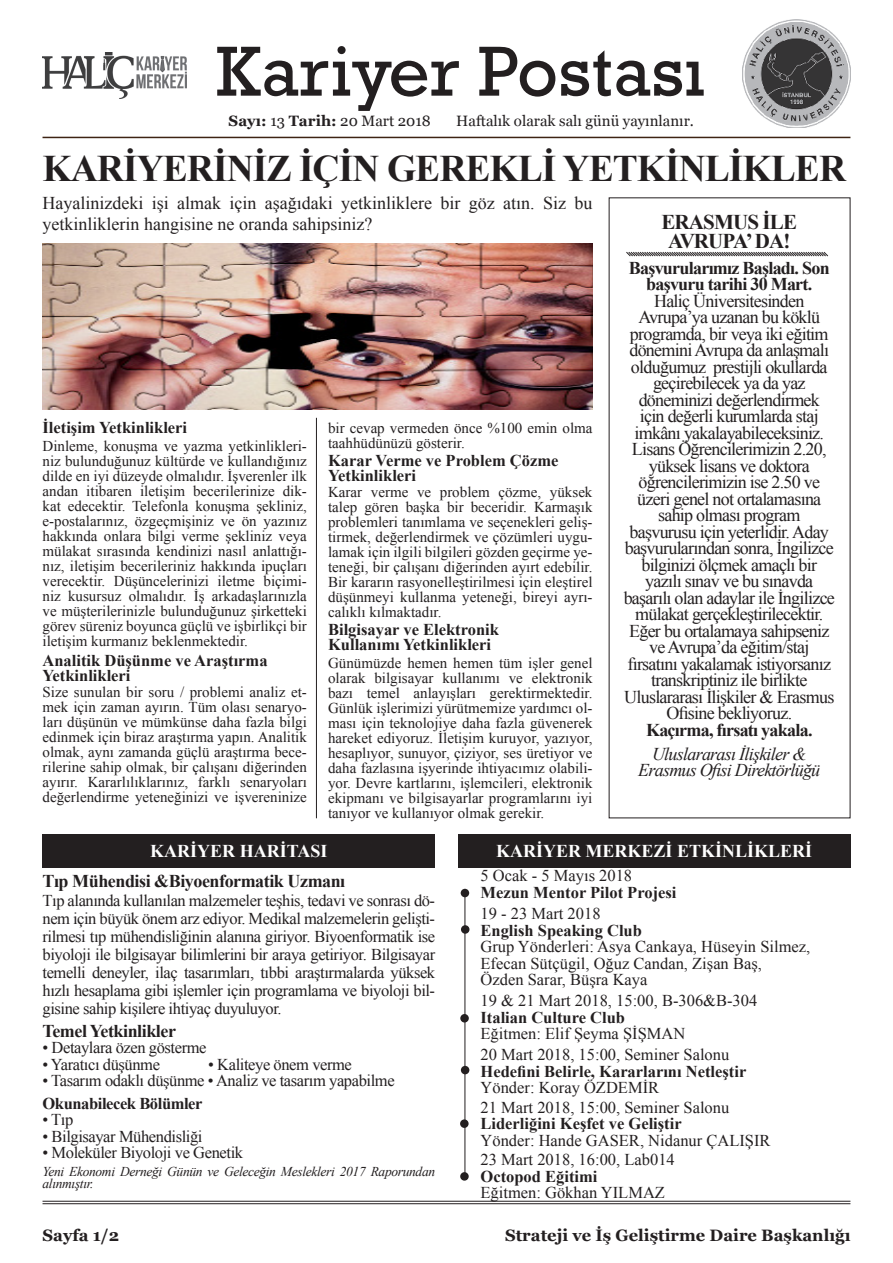
<style>
.page{position:relative;width:893px;height:1263px;background:#fff}
.page>*{position:absolute;margin:0;border:0;box-sizing:border-box;transform-origin:0 0}
.t1{font:72px "Rockwell";color:#231f20}
.t2{font:700 37.5px "Times New Roman";letter-spacing:-.025em;color:#231f20}
.t3{font:700 21px/19.5px "Times New Roman";letter-spacing:-.04em;color:#231f20;text-align:center}
.t4{font:18px/16.5px "Times New Roman";letter-spacing:-.04em;color:#231f20;text-align:center}
.t5{font:700 18px/16.5px "Times New Roman";letter-spacing:-.04em;color:#231f20;text-align:center}
.t6{font:18px/21.6px "Times New Roman";color:#231f20}
.t7{font:italic 18px/16.5px "Times New Roman";letter-spacing:-.04em;color:#231f20;text-align:center}
.t8{font:700 18px "Times New Roman";color:#fff}
.t9{font:16.5px/18px "Times New Roman";color:#231f20;text-align:justify}
.t10{font:700 16.5px "Times New Roman";color:#231f20}
.t11{font:16.5px "Times New Roman";letter-spacing:-.025em;color:#231f20}
.t12{font:700 16.5px "Georgia";color:#231f20}
.t13{font:700 16.5px "Times New Roman";letter-spacing:-.025em;color:#231f20}
.t14{font:15px/15px "Times New Roman";color:#231f20;text-align:justify}
.t15{font:15px "Georgia";color:#231f20}
.t16{font:italic 13.5px/12px "Times New Roman";letter-spacing:-.025em;color:#231f20}
.s1{font-weight:700}
</style>
<div class="page">
<hr style="left:43px;top:137px;width:807px;height:1px;background:#3d2414">
<hr style="left:316px;top:418px;width:1px;height:400px;background:#231f20">
<div style="left:43px;top:834px;width:392px;height:33px;background:#231f20"></div>
<div style="left:458px;top:834px;width:392px;height:33px;background:#231f20"></div>
<hr style="left:465px;top:895px;width:1px;height:279px;background:#231f20">
<div style="left:461px;top:889px;width:8px;height:8px;background:#231f20;border-radius:50%"></div>
<div style="left:460px;top:1014px;width:9px;height:8px;background:#231f20;border-radius:50%"></div>
<hr style="left:43px;top:1201px;width:807px;height:1px;background:#231f20">
<hr style="left:43px;top:1203px;width:807px;height:1px;background:#231f20">
<img style="left:43px;top:243px;width:549px;height:166px">
<img style="left:43px;top:52px;width:144px;height:46px">
<img style="left:742px;top:20px;width:108px;height:108px">
<div style="left:461px;top:925px;width:8px;height:9px;background:#231f20;border-radius:50%"></div>
<div style="left:461px;top:1066px;width:8px;height:8px;background:#231f20;border-radius:50%"></div>
<div style="left:460px;top:1172px;width:9px;height:9px;background:#231f20;border-radius:50%"></div>
<div style="left:460px;top:1119px;width:9px;height:9px;background:#231f20;border-radius:50%"></div>
<svg style="left:626px;top:251px;width:202px;height:6px"></svg>
<p class="t1" style="left:216px;top:32px;width:491px">Kariyer Postası</p>
<p class="t2" style="left:43px;top:142px;width:805px">KARİYERİNİZ İÇİN GEREKLİ YETKİNLİKLER</p>
<p class="t6" style="left:43px;top:192px;width:551px">Hayalinizdeki işi almak için aşağıdaki yetkinliklere bir göz atın. Siz bu yetkinliklerin hangisine ne oranda sahipsiniz?</p>
<p class="t15" style="left:229px;top:110px;width:204px"><span class="s1">Sayı:</span> 13 <span class="s1">Tarih:</span> 20 Mart 2018</p>
<p class="t15" style="left:456px;top:110px;width:239px">Haftalık olarak salı günü yayınlanır.</p>
<p class="t3" style="left:661px;top:211px;width:137px">ERASMUS İLE<br>AVRUPA’ DA!</p>
<p class="t5" style="left:629px;top:259px;width:202px">Başvurularımız Başladı. Son başvuru tarihi 30 Mart.</p>
<p class="t4" style="left:624px;top:292px;width:213px">Haliç Üniversitesinden<br>Avrupa’ya uzanan bu köklü programda, bir veya iki eğitim dönemini Avrupa da anlaşmalı olduğumuz prestijli okullarda geçirebilecek ya da yaz döneminizi değerlendirmek<br>için değerli kurumlarda staj imkânı yakalayabileceksiniz.<br>Lisans Öğrencilerimizin 2.20, yüksek lisans ve doktora öğrencilerimizin ise 2.50 ve üzeri genel not ortalamasına sahip olması program başvurusu için yeterlidir. Aday başvurularından sonra, İngilizce bilginizi ölçmek amaçlı bir yazılı sınav ve bu sınavda başarılı olan adaylar ile İngilizce mülakat gerçekleştirilecektir.<br>Eğer bu ortalamaya sahipseniz ve Avrupa’da eğitim/staj fırsatını yakalamak istiyorsanız transkriptiniz ile birlikte<br>Uluslararası İlişkiler &amp; Erasmus<br>Ofisine bekliyoruz.</p>
<p class="t5" style="left:646px;top:721px;width:168px">Kaçırma, fırsatı yakala.</p>
<p class="t7" style="left:638px;top:745px;width:184px">Uluslararası İlişkiler &amp;<br>Erasmus Ofisi Direktörlüğü</p>
<p class="t10" style="left:43px;top:416px;width:146px">İletişim Yetkinlikleri</p>
<p class="t14" style="left:43px;top:439px;width:266px">Dinleme, konuşma ve yazma yetkinlikleri&shy;niz bulunduğunuz kültürde ve kullandığınız dilde en iyi düzeyde olmalıdır. İşverenler ilk andan itibaren iletişim becerilerinize dik&shy;kat edecektir. Telefonla konuşma şekliniz, e-postalarınız, özgeçmişiniz ve ön yazınız hakkında onlara bilgi verme şekliniz veya mülakat sırasında kendinizi nasıl anlattığı&shy;nız, iletişim becerileriniz hakkında ipuçları verecektir. Düşüncelerinizi iletme biçimi&shy;niz kusursuz olmalıdır. İş arkadaşlarınızla ve müşterilerinizle bulunduğunuz şirketteki görev süreniz boyunca güçlü ve işbirlikçi bir iletişim kurmanız beklenmektedir.</p>
<p class="t10" style="left:43px;top:649px;width:227px">Analitik Düşünme ve Araştırma</p>
<p class="t10" style="left:43px;top:664px;width:90px">Yetkinlikleri</p>
<p class="t14" style="left:43px;top:685px;width:266px">Size sunulan bir soru / problemi analiz et&shy;mek için zaman ayırın. Tüm olası senaryo&shy;ları düşünün ve mümkünse daha fazla bilgi edinmek için biraz araştırma yapın. Analitik olmak, aynı zamanda güçlü araştırma bece&shy;rilerine sahip olmak, bir çalışanı diğerinden ayırır. Kararlılıklarınız, farklı senaryoları değerlendirme yeteneğinizi ve işvereninize</p>
<p class="t14" style="left:328px;top:420px;width:266px">bir cevap vermeden önce %100 emin olma taahhüdünüzü gösterir.</p>
<p class="t10" style="left:328px;top:449px;width:232px">Karar Verme ve Problem Çözme</p>
<p class="t10" style="left:328px;top:464px;width:90px">Yetkinlikleri</p>
<p class="t14" style="left:328px;top:484px;width:266px">Karar verme ve problem çözme, yüksek talep gören başka bir beceridir. Karmaşık problemleri tanımlama ve seçenekleri geliş&shy;tirmek, değerlendirmek ve çözümleri uygu&shy;lamak için ilgili bilgileri gözden geçirme ye&shy;teneği, bir çalışanı diğerinden ayırt edebilir.<br>Bir kararın rasyonelleştirilmesi için eleştirel düşünmeyi kullanma yeteneği, bireyi ayrı&shy;calıklı kılmaktadır.</p>
<p class="t10" style="left:328px;top:618px;width:172px">Bilgisayar ve Elektronik</p>
<p class="t10" style="left:328px;top:633px;width:165px">Kullanımı Yetkinlikleri</p>
<p class="t14" style="left:328px;top:655px;width:266px">Günümüzde hemen hemen tüm işler genel olarak bilgisayar kullanımı ve elektronik bazı temel anlayışları gerektirmektedir.<br>Günlük işlerimizi yürütmemize yardımcı ol&shy;ması için teknolojiye daha fazla güvenerek hareket ediyoruz. İletişim kuruyor, yazıyor, hesaplıyor, sunuyor, çiziyor, ses üretiyor ve daha fazlasına işyerinde ihtiyacımız olabili&shy;yor. Devre kartlarını, işlemcileri, elektronik ekipmanı ve bilgisayarlar programlarını iyi tanıyor ve kullanıyor olmak gerekir.</p>
<p class="t8" style="left:150px;top:838px;width:179px">KARİYER HARİTASI</p>
<p class="t8" style="left:496px;top:838px;width:318px">KARİYER MERKEZİ ETKİNLİKLERİ</p>
<p class="t5" style="left:43px;top:872px;width:304px">Tıp Mühendisi &amp;Biyoenformatik Uzmanı</p>
<p class="t9" style="left:43px;top:891px;width:394px">Tıp alanında kullanılan malzemeler teşhis, tedavi ve sonrası dö&shy;nem için büyük önem arz ediyor. Medikal malzemelerin gelişti&shy;rilmesi tıp mühendisliğinin alanına giriyor. Biyoenformatik ise biyoloji ile bilgisayar bilimlerini bir araya getiriyor. Bilgisayar temelli deneyler, ilaç tasarımları, tıbbi araştırmalarda yüksek hızlı hesaplama gibi işlemler için programlama ve biyoloji bil&shy;gisine sahip kişilere ihtiyaç duyuluyor.</p>
<p class="t5" style="left:43px;top:1022px;width:135px">Temel Yetkinlikler</p>
<p class="t11" style="left:43px;top:1037px;width:166px">• Detaylara özen gösterme</p>
<p class="t11" style="left:43px;top:1053px;width:119px">• Yaratıcı düşünme</p>
<p class="t11" style="left:208px;top:1053px;width:145px">• Kaliteye önem verme</p>
<p class="t11" style="left:43px;top:1070px;width:354px">• Tasarım odaklı düşünme • Analiz ve tasarım yapabilme</p>
<p class="t13" style="left:43px;top:1092px;width:161px">Okunabilecek Bölümler</p>
<p class="t9" style="left:43px;top:1110px;width:32px">• Tıp</p>
<p class="t11" style="left:43px;top:1125px;width:161px">• Bilgisayar Mühendisliği</p>
<p class="t11" style="left:43px;top:1142px;width:202px">• Moleküler Biyoloji ve Genetik</p>
<p class="t16" style="left:43px;top:1165px;width:394px">Yeni Ekonomi Derneği Günün ve Geleceğin Meslekleri 2017 Raporundan alınmıştır.</p>
<p class="t9" style="left:480px;top:867px;width:153px">5 Ocak - 5 Mayıs 2018</p>
<p class="t10" style="left:480px;top:881px;width:197px">Mezun Mentor Pilot Projesi</p>
<p class="t9" style="left:480px;top:904px;width:122px">19 - 23 Mart 2018</p>
<p class="t10" style="left:480px;top:918px;width:163px">English Speaking Club</p>
<p class="t9" style="left:480px;top:937px;width:331px">Grup Yönderleri: Asya Cankaya, Hüseyin Silmez,</p>
<p class="t9" style="left:480px;top:954px;width:283px">Efecan Sütçügil, Oğuz Candan, Zişan Baş,</p>
<p class="t9" style="left:480px;top:970px;width:169px">Özden Sarar, Büşra Kaya</p>
<p class="t9" style="left:480px;top:991px;width:278px">19 &amp; 21 Mart 2018, 15:00, B-306&amp;B-304</p>
<p class="t10" style="left:480px;top:1005px;width:146px">Italian Culture Club</p>
<p class="t9" style="left:480px;top:1024px;width:206px">Eğitmen: Elif Şeyma ŞİŞMAN</p>
<p class="t9" style="left:480px;top:1045px;width:250px">20 Mart 2018, 15:00, Seminer Salonu</p>
<p class="t10" style="left:480px;top:1059px;width:267px">Hedefini Belirle, Kararlarını Netleştir</p>
<p class="t9" style="left:480px;top:1078px;width:180px">Yönder: Koray ÖZDEMİR</p>
<p class="t9" style="left:480px;top:1098px;width:250px">21 Mart 2018, 15:00, Seminer Salonu</p>
<p class="t10" style="left:480px;top:1112px;width:203px">Liderliğini Keşfet ve Geliştir</p>
<p class="t9" style="left:480px;top:1131px;width:292px">Yönder: Hande GASER, Nidanur ÇALIŞIR</p>
<p class="t9" style="left:480px;top:1150px;width:196px">23 Mart 2018, 16:00, Lab014</p>
<p class="t10" style="left:480px;top:1164px;width:118px">Octopod Eğitimi</p>
<p class="t9" style="left:480px;top:1183px;width:186px">Eğitmen: Gökhan YILMAZ</p>
<p class="t12" style="left:43px;top:1223px;width:78px">Sayfa 1/2</p>
<p class="t12" style="left:505px;top:1223px;width:347px">Strateji ve İş Geliştirme Daire Başkanlığı</p>
</div>
